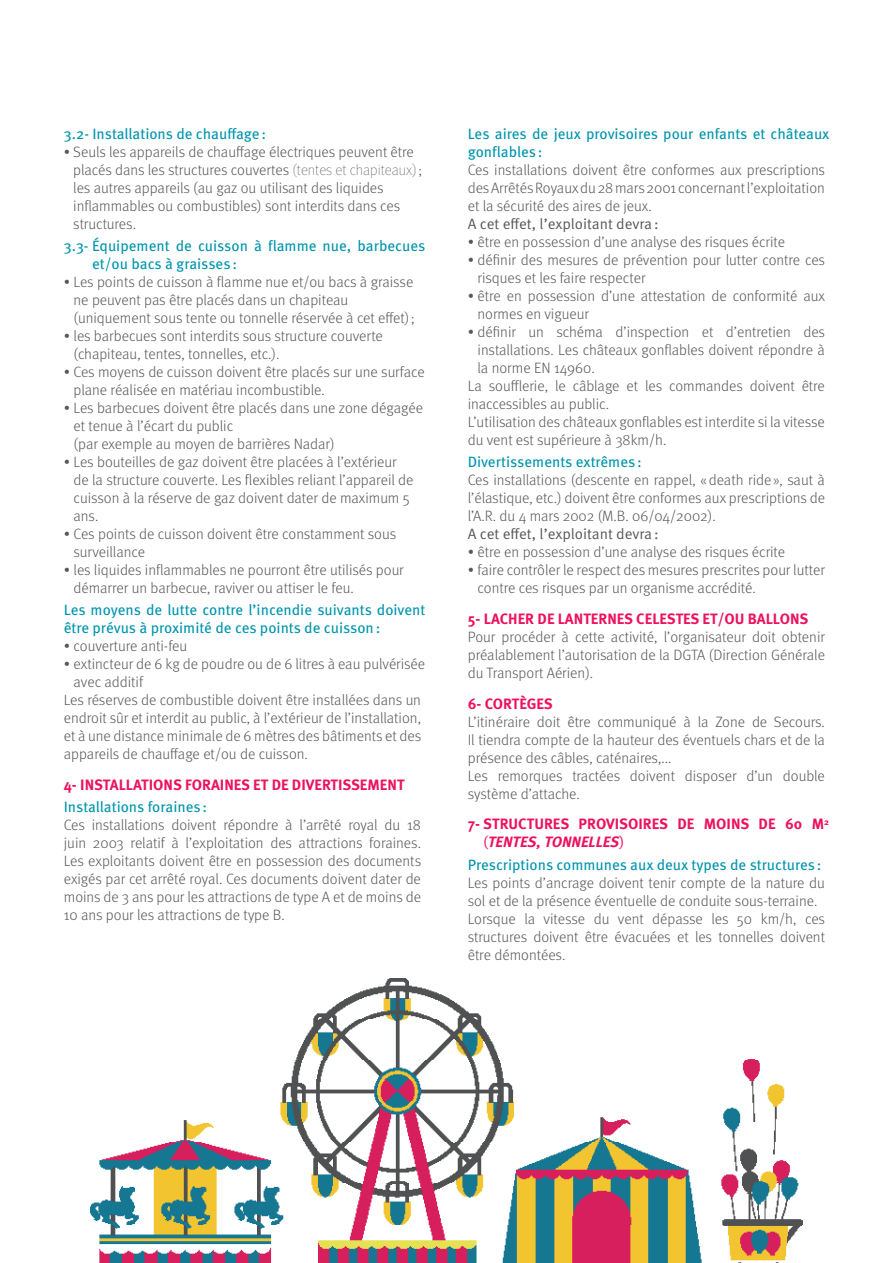
<style>
.page{position:relative;width:893px;height:1263px;background:#fff}
.page>*{position:absolute;margin:0;border:0;box-sizing:border-box;transform-origin:0 0}
.t1{font:300 15px/18px "Meta OT";color:#57585a}
.t2{font:15px/18px "Meta OT";color:#0095ad}
.t3{font:700 15px/18px "Meta OT";color:#ed115e}
.t4{font:15px "Meta OT Norm";color:#57585a}
.s1{font-weight:100}
.s2{font-family:"Meta OT Norm";font-weight:400}
.s3{font-style:italic}
</style>
<div class="page">
<img style="left:91px;top:978px;width:711px;height:285px">
<p class="t2" style="left:64px;top:125px;width:204px">3.2- Installations de chauffage:</p>
<p class="t1" style="left:73px;top:143px;width:350px;text-indent:-9px">• Seuls les appareils de chauffage électriques peuvent être placés dans les structures couvertes <span class="s1">(tentes et chapiteaux)</span>; les autres appareils (au gaz ou utilisant des liquides inflammables ou combustibles) sont interdits dans ces structures.</p>
<p class="t2" style="left:92px;top:237px;width:335px;text-indent:-28px">3.3- Équipement de cuisson à flamme nue, barbecues et/ou bacs à graisses:</p>
<p class="t1" style="left:74px;top:273px;width:343px;text-indent:-10px">• Les points de cuisson à flamme nue et/ou bacs à graisse ne peuvent pas être placés dans un chapiteau (uniquement sous tente ou tonnelle réservée à cet effet);</p>
<p class="t1" style="left:74px;top:327px;width:311px;text-indent:-10px">• les barbecues sont interdits sous structure couverte (chapiteau, tentes, tonnelles, etc.).</p>
<p class="t1" style="left:74px;top:363px;width:353px;text-indent:-10px">• Ces moyens de cuisson doivent être placés sur une surface plane réalisée en matériau incombustible.</p>
<p class="t1" style="left:74px;top:399px;width:351px;text-indent:-10px">• Les barbecues doivent être placés dans une zone dégagée et tenue à l’écart du public<br>(par exemple au moyen de barrières Nadar)</p>
<p class="t1" style="left:74px;top:453px;width:341px;text-indent:-10px">• Les bouteilles de gaz doivent être placées à l’extérieur de la structure couverte. Les flexibles reliant l’appareil de cuisson à la réserve de gaz doivent dater de maximum 5 ans.</p>
<p class="t1" style="left:74px;top:525px;width:324px;text-indent:-10px">• Ces points de cuisson doivent être constamment sous surveillance</p>
<p class="t1" style="left:74px;top:561px;width:332px;text-indent:-10px">• les liquides inflammables ne pourront être utilisés pour démarrer un barbecue, raviver ou attiser le feu.</p>
<p class="t2" style="left:64px;top:601px;width:363px">Les moyens de lutte contre l’incendie suivants doivent être prévus à proximité de ces points de cuisson:</p>
<p class="t1" style="left:64px;top:637px;width:125px">• couverture anti-feu</p>
<p class="t1" style="left:64px;top:655px;width:363px">• extincteur de 6 kg de poudre ou de 6 litres à eau pulvérisée</p>
<p class="t1" style="left:74px;top:673px;width:71px">avec additif</p>
<p class="t1" style="left:64px;top:691px;width:359px">Les réserves de combustible doivent être installées dans un</p>
<p class="t1" style="left:64px;top:709px;width:359px">endroit sûr et interdit au public, à l’extérieur de l’installation,</p>
<p class="t1" style="left:64px;top:727px;width:359px">et à une distance minimale de 6 mètres des bâtiments et des</p>
<p class="t1" style="left:64px;top:745px;width:246px">appareils de chauffage et/ou de cuisson.</p>
<p class="t3" style="left:64px;top:776px;width:342px">4- INSTALLATIONS FORAINES ET DE DIVERTISSEMENT</p>
<p class="t2" style="left:64px;top:798px;width:145px">Installations foraines:</p>
<p class="t1" style="left:64px;top:816px;width:359px;text-align:justify">Ces installations doivent répondre à l’arrêté royal du 18 juin 2003 relatif à l’exploitation des attractions foraines.<br>Les exploitants doivent être en possession des documents exigés par cet arrêté royal. Ces documents doivent dater de moins de 3 ans pour les attractions de type A et de moins de 10 ans pour les attractions de type B.</p>
<p class="t2" style="left:468px;top:125px;width:363px">Les aires de jeux provisoires pour enfants et châteaux gonflables:</p>
<p class="t1" style="left:468px;top:161px;width:359px;text-align:justify">Ces installations doivent être conformes aux prescriptions des Arrêtés Royaux du 28 mars 2001 concernant l’exploitation et la sécurité des aires de jeux.</p>
<p class="t4" style="left:468px;top:215px;width:192px">A cet effet, l’exploitant devra:</p>
<p class="t1" style="left:468px;top:233px;width:319px">• être en possession d’une analyse des risques écrite</p>
<p class="t1" style="left:478px;top:251px;width:349px;text-indent:-10px">• définir des mesures de prévention pour lutter contre ces risques et les faire respecter</p>
<p class="t1" style="left:478px;top:287px;width:349px;text-indent:-10px">• être en possession d’une attestation de conformité aux normes en vigueur</p>
<p class="t1" style="left:468px;top:323px;width:359px">• définir un schéma d’inspection et d’entretien des</p>
<p class="t1" style="left:478px;top:341px;width:349px">installations. Les châteaux gonflables doivent répondre à</p>
<p class="t1" style="left:478px;top:359px;width:119px">la norme EN 14960.</p>
<p class="t1" style="left:468px;top:377px;width:359px">La soufflerie, le câblage et les commandes doivent être</p>
<p class="t1" style="left:468px;top:395px;width:143px">inaccessibles au public.</p>
<p class="t1" style="left:468px;top:413px;width:359px">L’utilisation des châteaux gonflables est interdite si la vitesse</p>
<p class="t1" style="left:468px;top:431px;width:200px">du vent est supérieure à 38km/h.</p>
<p class="t2" style="left:468px;top:453px;width:175px">Divertissements extrêmes:</p>
<p class="t1" style="left:468px;top:471px;width:359px;text-align:justify">Ces installations (descente en rappel, «death ride », saut à l’élastique, etc.) doivent être conformes aux prescriptions de l’A.R. du 4 mars 2002 (M.B. 06/04/2002).</p>
<p class="t4" style="left:468px;top:525px;width:192px">A cet effet, l’exploitant devra:</p>
<p class="t1" style="left:468px;top:543px;width:319px">• être en possession d’une analyse des risques écrite</p>
<p class="t1" style="left:478px;top:561px;width:349px;text-indent:-10px">• faire contrôler le respect des mesures prescrites pour lutter contre ces risques par un organisme accrédité.</p>
<p class="t3" style="left:468px;top:610px;width:342px">5- LACHER DE LANTERNES CELESTES ET/OU BALLONS</p>
<p class="t1" style="left:468px;top:628px;width:359px;text-align:justify">Pour procéder à cette activité, l’organisateur doit obtenir préalablement l’autorisation de la DGTA (Direction Générale du Transport Aérien).</p>
<p class="t3" style="left:468px;top:695px;width:87px">6- CORTÈGES</p>
<p class="t1" style="left:468px;top:713px;width:359px">L’itinéraire doit être communiqué à la Zone de Secours.<br>Il tiendra compte de la hauteur des éventuels chars et de la présence des câbles, caténaires,...<br>Les remorques tractées doivent disposer d’un double système d’attache.</p>
<p class="t3" style="left:483px;top:815px;width:347px;text-indent:-15px">7- STRUCTURES PROVISOIRES DE MOINS DE 60 M<sup>2 </sup><span class="s2">(</span><span class="s3">TENTES, TONNELLES</span><span class="s2">)</span></p>
<p class="t2" style="left:468px;top:856px;width:355px">Prescriptions communes aux deux types de structures:</p>
<p class="t1" style="left:468px;top:874px;width:359px">Les points d’ancrage doivent tenir compte de la nature du sol et de la présence éventuelle de conduite sous-terraine.<br>Lorsque la vitesse du vent dépasse les 50 km/h, ces structures doivent être évacuées et les tonnelles doivent être démontées.</p>
</div>
